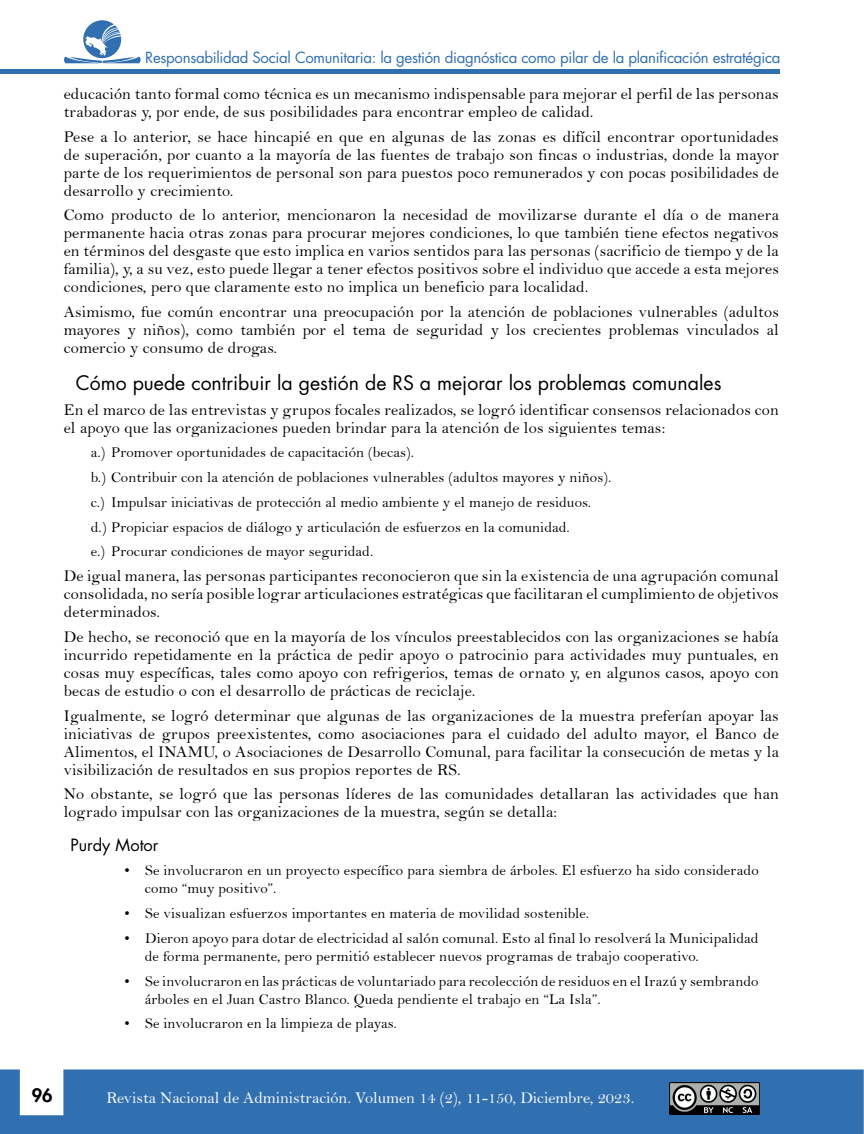
<style>
.page{position:relative;width:864px;height:1134px;background:#fff}
.page>*{position:absolute;margin:0;border:0;box-sizing:border-box;transform-origin:0 0}
.t1{font:19.5px "Futura Std";color:#000}
.t2{font:800 18px "Futura Std";color:#000}
.t3{font:16.5px/18px "Bell";letter-spacing:.01em;color:#000;text-align:justify}
.t4{font:16.5px "Bell";color:#fff}
.t5{font:16.5px "Futura Std";color:#000}
.t6{font:15px/24.8px "Bell";letter-spacing:.01em;color:#000}
.t7{font:15px "Futura Std";letter-spacing:-.02em;color:#3170b0}
</style>
<div class="page">
<div style="left:0;top:69px;width:780px;height:5px;background:#3170b0"></div>
<svg style="left:64px;top:20px;width:77px;height:43px"></svg>
<div style="left:0;top:1070px;width:864px;height:64px;background:#3170b0"></div>
<img style="left:670px;top:1083px;width:90px;height:31px">
<p class="t7" style="left:145px;top:47px;width:637px">Responsabilidad Social Comunitaria: la gestión diagnóstica como pilar de la planificación estratégica</p>
<p class="t3" style="left:64px;top:84px;width:717px">educación tanto formal como técnica es un mecanismo indispensable para mejorar el perfil de las personas trabadoras y, por ende, de sus posibilidades para encontrar empleo de calidad.</p>
<p class="t3" style="left:64px;top:127px;width:717px">Pese a lo anterior, se hace hincapié en que en algunas de las zonas es difícil encontrar oportunidades de superación, por cuanto a la mayoría de las fuentes de trabajo son fincas o industrias, donde la mayor parte de los requerimientos de personal son para puestos poco remunerados y con pocas posibilidades de desarrollo y crecimiento.</p>
<p class="t3" style="left:64px;top:206px;width:717px">Como producto de lo anterior, mencionaron la necesidad de movilizarse durante el día o de manera permanente hacia otras zonas para procurar mejores condiciones, lo que también tiene efectos negativos en términos del desgaste que esto implica en varios sentidos para las personas (sacrificio de tiempo y de la familia), y, a su vez, esto puede llegar a tener efectos positivos sobre el individuo que accede a esta mejores condiciones, pero que claramente esto no implica un beneficio para localidad.</p>
<p class="t3" style="left:64px;top:303px;width:717px">Asimismo, fue común encontrar una preocupación por la atención de poblaciones vulnerables (adultos mayores y niños), como también por el tema de seguridad y los crecientes problemas vinculados al comercio y consumo de drogas.</p>
<p class="t1" style="left:76px;top:370px;width:647px">Cómo puede contribuir la gestión de RS a mejorar los problemas comunales</p>
<p class="t3" style="left:64px;top:400px;width:717px">En el marco de las entrevistas y grupos focales realizados, se logró identificar consensos relacionados con el apoyo que las organizaciones pueden brindar para la atención de los siguientes temas:</p>
<p class="t6" style="left:91px;top:440px;width:522px">a.) Promover oportunidades de capacitación (becas).<br>b.) Contribuir con la atención de poblaciones vulnerables (adultos mayores y niños). c.) Impulsar iniciativas de protección al medio ambiente y el manejo de residuos.<br>d.) Propiciar espacios de diálogo y articulación de esfuerzos en la comunidad.<br>e.) Procurar condiciones de mayor seguridad.</p>
<p class="t3" style="left:64px;top:567px;width:717px">De igual manera, las personas participantes reconocieron que sin la existencia de una agrupación comunal consolidada, no sería posible lograr articulaciones estratégicas que facilitaran el cumplimiento de objetivos determinados.</p>
<p class="t3" style="left:64px;top:628px;width:717px">De hecho, se reconoció que en la mayoría de los vínculos preestablecidos con las organizaciones se había incurrido repetidamente en la práctica de pedir apoyo o patrocinio para actividades muy puntuales, en cosas muy específicas, tales como apoyo con refrigerios, temas de ornato y, en algunos casos, apoyo con becas de estudio o con el desarrollo de prácticas de reciclaje.</p>
<p class="t3" style="left:64px;top:706px;width:717px">Igualmente, se logró determinar que algunas de las organizaciones de la muestra preferían apoyar las iniciativas de grupos preexistentes, como asociaciones para el cuidado del adulto mayor, el Banco de Alimentos, el INAMU, o Asociaciones de Desarrollo Comunal, para facilitar la consecución de metas y la visibilización de resultados en sus propios reportes de RS.</p>
<p class="t3" style="left:64px;top:785px;width:717px">No obstante, se logró que las personas líderes de las comunidades detallaran las actividades que han logrado impulsar con las organizaciones de la muestra, según se detalla:</p>
<p class="t5" style="left:71px;top:834px;width:89px">Purdy Motor</p>
<p class="t6" style="left:145px;top:862px;width:615px;line-height:18px;text-indent:-20px">• Se involucraron en un proyecto específico para siembra de árboles. El esfuerzo ha sido considerado como “muy positivo”.</p>
<p class="t6" style="left:125px;top:901px;width:466px">• Se visualizan esfuerzos importantes en materia de movilidad sostenible.</p>
<p class="t6" style="left:145px;top:929px;width:615px;line-height:18px;text-indent:-20px">• Dieron apoyo para dotar de electricidad al salón comunal. Esto al final lo resolverá la Municipalidad de forma permanente, pero permitió establecer nuevos programas de trabajo cooperativo.</p>
<p class="t6" style="left:145px;top:972px;width:615px;line-height:18px;text-indent:-20px">• Se involucraron en las prácticas de voluntariado para recolección de residuos en el Irazú y sembrando árboles en el Juan Castro Blanco. Queda pendiente el trabajo en “La Isla”.</p>
<p class="t6" style="left:125px;top:1011px;width:274px">• Se involucraron en la limpieza de playas.</p>
<p class="t2" style="left:32px;top:1084px;width:22px">96</p>
<p class="t4" style="left:106px;top:1088px;width:529px">Revista Nacional de Administración. Volumen 14 (2), 11-150, Diciembre, 2023.</p>
</div>
